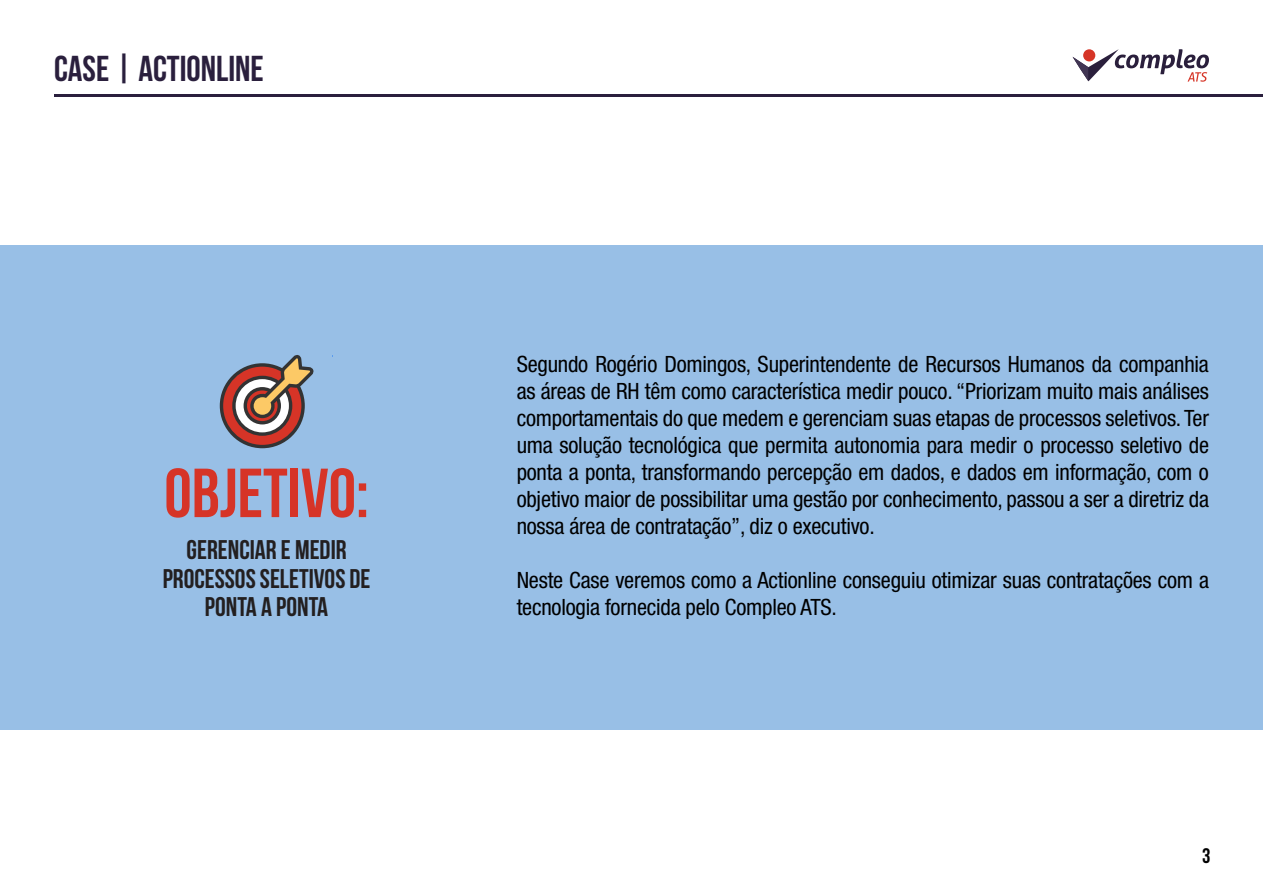
<style>
.page{position:relative;width:1263px;height:893px;background:#fff}
.page>*{position:absolute;margin:0;border:0;box-sizing:border-box;transform-origin:0 0}
.t1{font:69.3px "Bebas Neue";color:#d63427}
.t2{font:36px "Bebas Neue";color:#2a1f3d}
.t3{font:27px/28.5px "Bebas Neue";color:#231f20;text-align:center}
.t4{font:condensed 22.5px/27px "Helvetica Neue LT Pro";letter-spacing:-.01em;color:#000;text-align:justify}
.t5{font:21px "Bebas Neue";color:#000}
</style>
<div class="page">
<div style="left:0;top:245px;width:1263px;height:484px;background:#98bfe6"></div>
<hr style="left:54px;top:95px;width:1209px;height:2px;background:#2a1f3d">
<svg style="left:1072px;top:49px;width:137px;height:33px"></svg>
<svg style="left:220px;top:355px;width:94px;height:93px"></svg>
<h2 class="t2" style="left:54px;top:49px;width:211px">CASE | ACTIONLINE</h2>
<h1 class="t1" style="left:164px;top:455px;width:206px">OBJETIVO:</h1>
<p class="t3" style="left:163px;top:535px;width:209px">GERENCIAR E MEDIR<br>PROCESSOS SELETIVOS DE<br>PONTA A PONTA</p>
<p class="t4" style="left:517px;top:351px;width:694px">Segundo Rogério Domingos, Superintendente de Recursos Humanos da companhia as áreas de RH têm como característica medir pouco. “Priorizam muito mais análises comportamentais do que medem e gerenciam suas etapas de processos seletivos. Ter uma solução tecnológica que permita autonomia para medir o processo seletivo de ponta a ponta, transformando percepção em dados, e dados em informação, com o objetivo maior de possibilitar uma gestão por conhecimento, passou a ser a diretriz da nossa área de contratação”, diz o executivo.</p>
<p class="t4" style="left:517px;top:567px;width:694px">Neste Case veremos como a Actionline conseguiu otimizar suas contratações com a tecnologia fornecida pelo Compleo ATS.</p>
<p class="t5" style="left:1202px;top:844px;width:10px">3</p>
</div>
